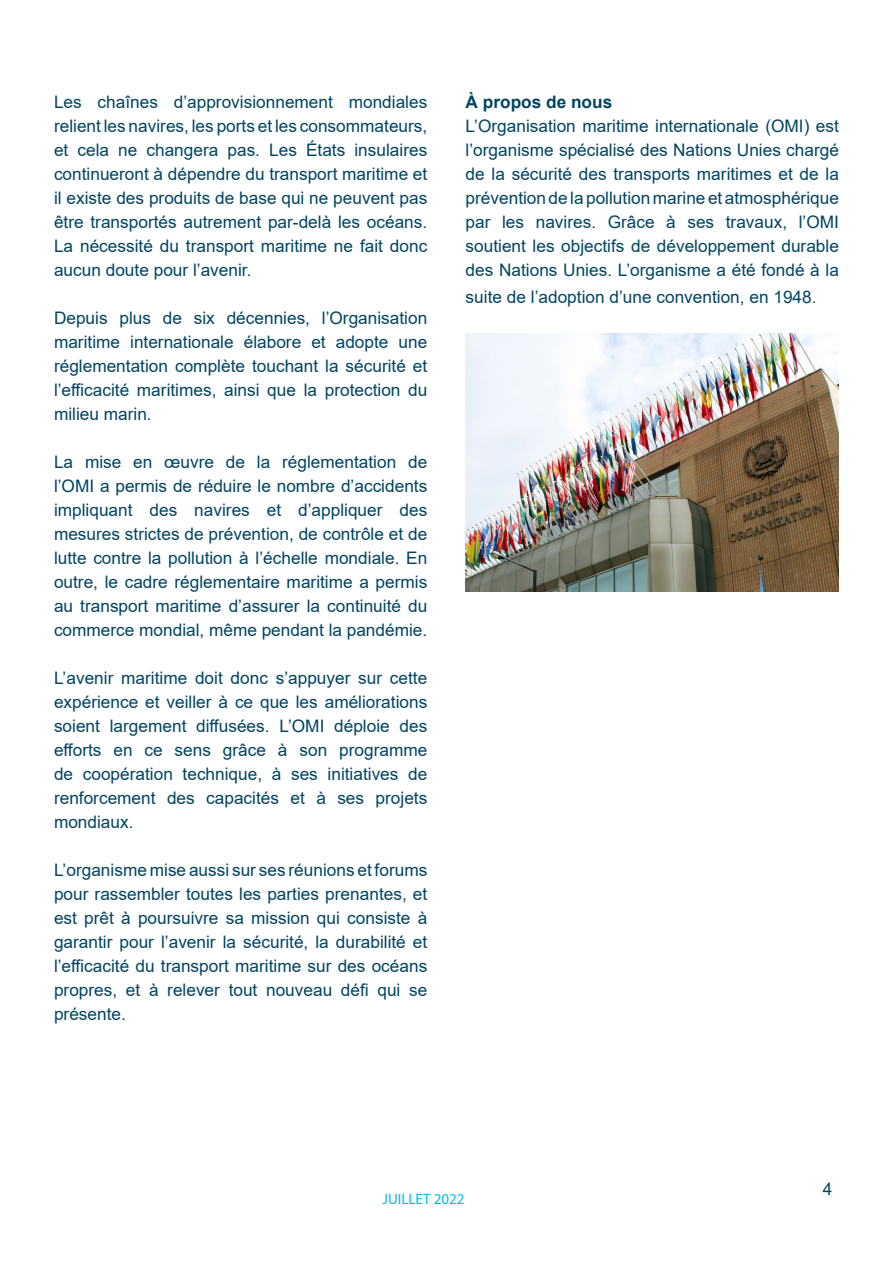
<style>
.page{position:relative;width:893px;height:1263px;background:#fff}
.page>*{position:absolute;margin:0;border:0;box-sizing:border-box;transform-origin:0 0}
.t1{font:17.25px/24px "Arial";color:#004462;text-align:justify}
.t2{font:700 17.25px "Arial";color:#004462}
.t3{font:17.25px "Arial";color:#004563}
.t4{font:15px "Myriad Pro";color:#00bdf2}
</style>
<div class="page">
<img style="left:466px;top:334px;width:373px;height:258px">
<p class="t1" style="left:54px;top:90px;width:375px">Les chaînes d’approvisionnement mondiales relient les navires, les ports et les consommateurs, et cela ne changera pas. Les États insulaires continueront à dépendre du transport maritime et il existe des produits de base qui ne peuvent pas être transportés autrement par-delà les océans.<br>La nécessité du transport maritime ne fait donc aucun doute pour l’avenir.</p>
<p class="t1" style="left:54px;top:306px;width:375px">Depuis plus de six décennies, l’Organisation maritime internationale élabore et adopte une réglementation complète touchant la sécurité et l’efficacité maritimes, ainsi que la protection du milieu marin.</p>
<p class="t1" style="left:54px;top:450px;width:375px">La mise en œuvre de la réglementation de l’OMI a permis de réduire le nombre d’accidents impliquant des navires et d’appliquer des mesures strictes de prévention, de contrôle et de lutte contre la pollution à l’échelle mondiale. En outre, le cadre réglementaire maritime a permis au transport maritime d’assurer la continuité du commerce mondial, même pendant la pandémie.</p>
<p class="t1" style="left:54px;top:666px;width:375px">L’avenir maritime doit donc s’appuyer sur cette expérience et veiller à ce que les améliorations soient largement diffusées. L’OMI déploie des efforts en ce sens grâce à son programme de coopération technique, à ses initiatives de renforcement des capacités et à ses projets mondiaux.</p>
<p class="t1" style="left:54px;top:858px;width:375px">L’organisme mise aussi sur ses réunions et forums pour rassembler toutes les parties prenantes, et est prêt à poursuivre sa mission qui consiste à garantir pour l’avenir la sécurité, la durabilité et l’efficacité du transport maritime sur des océans propres, et à relever tout nouveau défi qui se présente.</p>
<p class="t2" style="left:466px;top:90px;width:148px">À propos de nous</p>
<p class="t1" style="left:466px;top:114px;width:375px">L’Organisation maritime internationale (OMI) est l’organisme spécialisé des Nations Unies chargé de la sécurité des transports maritimes et de la prévention de la pollution marine et atmosphérique par les navires. Grâce à ses travaux, l’OMI soutient les objectifs de développement durable des Nations Unies. L’organisme a été fondé à la</p>
<p class="t1" style="left:466px;top:285px;width:352px">suite de l’adoption d’une convention, en 1948.</p>
<p class="t4" style="left:383px;top:1190px;width:84px">JUILLET 2022</p>
<p class="t3" style="left:823px;top:1177px;width:11px">4</p>
</div>
